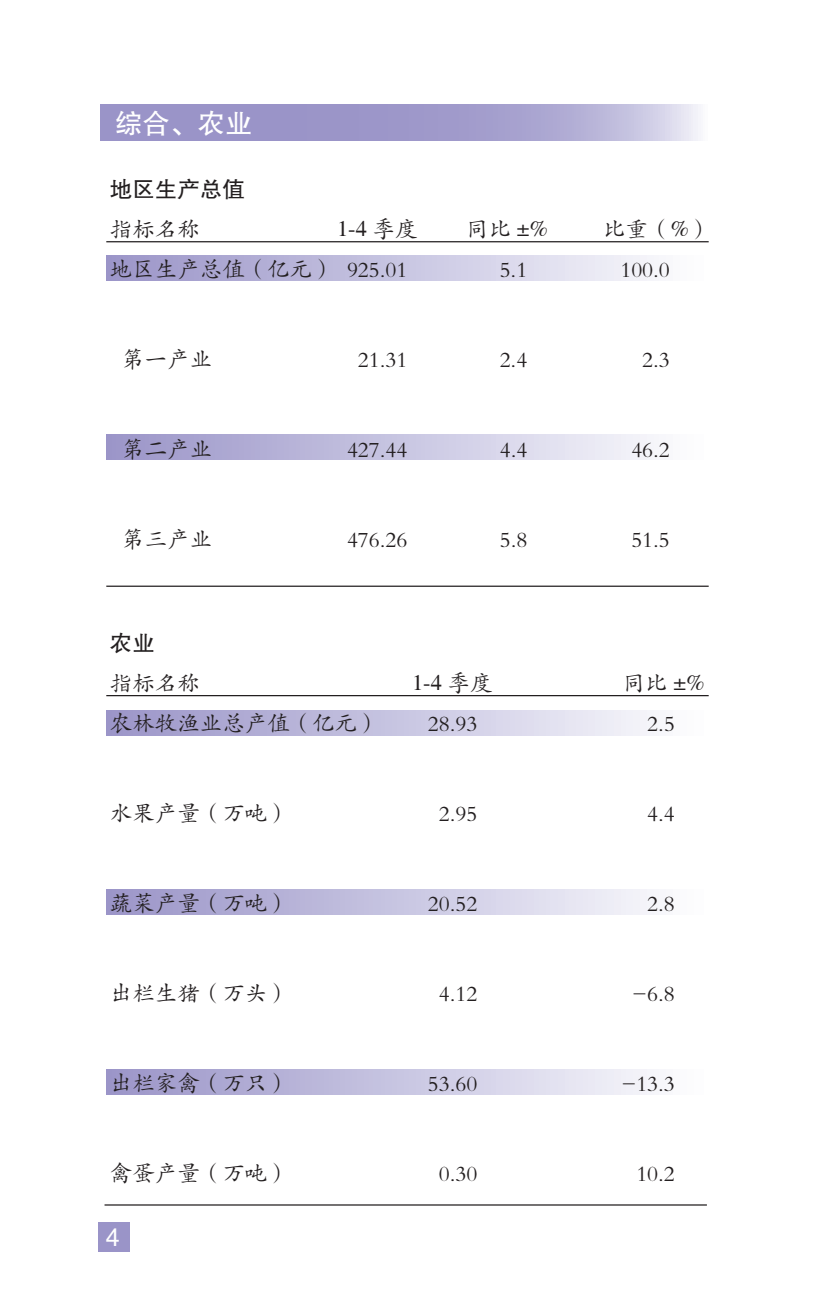
<style>
.page{position:relative;width:815px;height:1312px;background:#fff}
.page>*{position:absolute;margin:0;border:0;box-sizing:border-box;transform-origin:0 0}
.t1{font:27.5px "FZHTK GBK1 0";color:#fff}
.t2{font:25px "FZHTK GBK1 0";color:#fff}
.t3{font:22.5px "FZKTJW GB1 0";color:#231f20}
.t4{font:22.5px "FZKTK GBK1 0";color:#231f20}
.t5{font:22.5px "Times";color:#231f20}
.t6{font:22.5px "FZHTK GBK1 0";color:#231f20}
.s1{font-family:"FZKTK GBK1 0"}
.s2{font-family:"Times"}
</style>
<div class="page">
<svg style="left:101px;top:105px;width:597px;height:35px;background:#a7a2cf"></svg>
<div style="left:99px;top:1222px;width:31px;height:29px;background:#9a94c8"></div>
<div style="left:106px;top:255px;width:603px;height:26px;background:linear-gradient(to right,#9893c7,#fdfeff)"></div>
<div style="left:106px;top:434px;width:603px;height:25px;background:linear-gradient(to right,#9893c7,#fdfeff)"></div>
<div style="left:106px;top:710px;width:603px;height:25px;background:linear-gradient(to right,#9893c7,#fdfeff)"></div>
<div style="left:106px;top:889px;width:603px;height:25px;background:linear-gradient(to right,#9893c7,#fdfeff)"></div>
<div style="left:106px;top:1068px;width:603px;height:26px;background:linear-gradient(to right,#9893c7,#fdfeff)"></div>
<hr style="left:106px;top:241px;width:603px;height:1px;background:#231f20">
<hr style="left:106px;top:694px;width:603px;height:2px;background:#231f20">
<hr style="left:106px;top:585px;width:603px;height:1px;background:#231f20">
<hr style="left:105px;top:1203px;width:602px;height:2px;background:#231f20">
<p class="t1" style="left:115px;top:108px;width:139px">综合、农业</p>
<p class="t6" style="left:110px;top:176px;width:136px">地区生产总值</p>
<p class="t4" style="left:110px;top:217px;width:91px">指标名称</p>
<p class="t5" style="left:337px;top:216px;width:82px">1-4 <span class="s1">季度</span></p>
<p class="t4" style="left:466px;top:217px;width:84px">同比 <span class="s2">±%</span></p>
<p class="t4" style="left:603px;top:217px;width:110px">比重（<span class="s2">%</span>）</p>
<p class="t3" style="left:110px;top:257px;width:299px">地区生产总值（亿元） 925.01</p>
<p class="t3" style="left:500px;top:257px;width:29px">5.1</p>
<p class="t3" style="left:620px;top:257px;width:51px">100.0</p>
<p class="t3" style="left:122px;top:347px;width:92px">第一产业</p>
<p class="t3" style="left:358px;top:347px;width:51px">21.31</p>
<p class="t3" style="left:500px;top:347px;width:29px">2.4</p>
<p class="t3" style="left:642px;top:347px;width:29px">2.3</p>
<p class="t3" style="left:122px;top:437px;width:92px">第二产业</p>
<p class="t3" style="left:347px;top:437px;width:62px">427.44</p>
<p class="t3" style="left:500px;top:437px;width:29px">4.4</p>
<p class="t3" style="left:631px;top:437px;width:40px">46.2</p>
<p class="t3" style="left:122px;top:527px;width:92px">第三产业</p>
<p class="t3" style="left:347px;top:527px;width:62px">476.26</p>
<p class="t3" style="left:500px;top:527px;width:29px">5.8</p>
<p class="t3" style="left:631px;top:527px;width:40px">51.5</p>
<p class="t6" style="left:110px;top:630px;width:46px">农业</p>
<p class="t4" style="left:110px;top:671px;width:91px">指标名称</p>
<p class="t5" style="left:412px;top:669px;width:82px">1-4 <span class="s1">季度</span></p>
<p class="t4" style="left:623px;top:671px;width:84px">同比 <span class="s2">±%</span></p>
<p class="t3" style="left:110px;top:711px;width:272px">农林牧渔业总产值（亿元）</p>
<p class="t3" style="left:428px;top:711px;width:51px">28.93</p>
<p class="t3" style="left:647px;top:711px;width:29px">2.5</p>
<p class="t3" style="left:110px;top:801px;width:182px">水果产量（万吨）</p>
<p class="t3" style="left:439px;top:801px;width:40px">2.95</p>
<p class="t3" style="left:647px;top:801px;width:29px">4.4</p>
<p class="t3" style="left:110px;top:891px;width:181px">蔬菜产量（万吨）</p>
<p class="t3" style="left:428px;top:891px;width:51px">20.52</p>
<p class="t3" style="left:647px;top:891px;width:29px">2.8</p>
<p class="t3" style="left:110px;top:981px;width:181px">出栏生猪（万头）</p>
<p class="t3" style="left:439px;top:981px;width:40px">4.12</p>
<p class="t3" style="left:632px;top:981px;width:44px">-6.8</p>
<p class="t3" style="left:110px;top:1071px;width:181px">出栏家禽（万只）</p>
<p class="t3" style="left:428px;top:1071px;width:51px">53.60</p>
<p class="t3" style="left:621px;top:1071px;width:55px">-13.3</p>
<p class="t3" style="left:110px;top:1161px;width:181px">禽蛋产量（万吨）</p>
<p class="t3" style="left:439px;top:1161px;width:40px">0.30</p>
<p class="t3" style="left:636px;top:1161px;width:40px">10.2</p>
<p class="t2" style="left:106px;top:1222px;width:15px">4</p>
</div>
